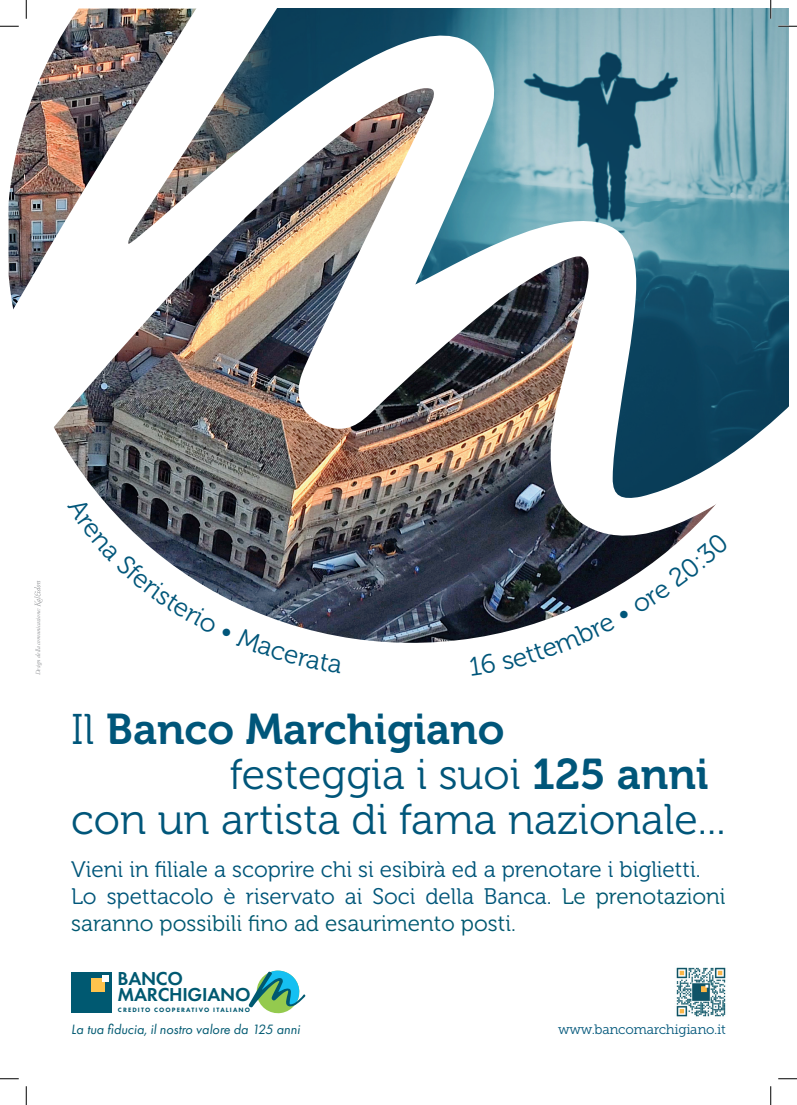
<style>
.page{position:relative;width:797px;height:1105px;background:#fff}
.page>*{position:absolute;margin:0;border:0;box-sizing:border-box;transform-origin:0 0}
.t1{font:42.88px/45.2px "Museo 300";color:#00567a}
.t2{font:42.88px "Museo 700";color:#00567a}
.t3{font:22.5px/27px "Museo 300";color:#00567a}
.t4{font:600 19.38px/16.5px "Futura PT";letter-spacing:-.015em;color:#005971}
.t5{font:italic 14px "Futura PT";color:#005971}
.t6{font:13.62px "Museo Slab 300";letter-spacing:-.025em;color:#00567a}
.t7{font:800 6.5px "Futura PT";letter-spacing:.17em;color:#005971}
.t8{font:italic 6.38px "Adobe Garamond Pro";color:#939598}
.s1{font-family:"Museo 300"}
.s2{font-family:"Museo 700"}
.s3{color:#005971}
</style>
<div class="page">
<img style="left:676px;top:967px;width:50px;height:50px">
<div style="left:71px;top:972px;width:41px;height:40px;background:#005971"></div>
<div style="left:92px;top:978px;width:13px;height:14px;background:#fec34d"></div>
<div style="left:102px;top:975px;width:7px;height:7px;background:#fff"></div>
<svg style="left:248px;top:970px;width:57px;height:44px"></svg>
<img style="left:34px;top:602px;width:435px;height:41px">
<img style="left:9px;top:9px;width:779px;height:593px">
<svg style="left:0;top:25px;width:19px;height:2px"></svg>
<svg style="left:778px;top:25px;width:19px;height:2px"></svg>
<svg style="left:0;top:1078px;width:19px;height:1px"></svg>
<svg style="left:778px;top:1078px;width:19px;height:1px"></svg>
<svg style="left:25px;top:0;width:2px;height:19px"></svg>
<svg style="left:25px;top:1086px;width:2px;height:19px"></svg>
<svg style="left:770px;top:0;width:1px;height:19px"></svg>
<svg style="left:770px;top:1086px;width:1px;height:19px"></svg>
<svg style="left:67px;top:497px;width:275px;height:146px"></svg>
<svg style="left:469px;top:533px;width:260px;height:106px"></svg>
<p class="t8" style="left:34px;top:675px;width:69px;rotate:-90deg">Design della comunicazione:</p>
<h1 class="t2" style="left:71px;top:705px;width:435px"><span class="s1">Il</span> Banco Marchigiano</h1>
<h1 class="t1" style="left:71px;top:753px;width:656px;text-indent:158px">festeggia i suoi <span class="s2">125 anni </span>con un artista di fama nazionale...</h1>
<p class="t3" style="left:71px;top:856px;width:656px">Vieni in filiale a scoprire chi si esibirà ed a prenotare i biglietti.<br>Lo spettacolo è riservato ai Soci della Banca. <span class="s3">Le prenotazioni saranno possibili fino ad esaurimento posti.</span></p>
<p class="t4" style="left:117px;top:970px;width:134px">BANCO<br>MARCHIGIANO</p>
<p class="t7" style="left:118px;top:1006px;width:133px">CREDITO COOPERATIVO ITALIANO</p>
<p class="t5" style="left:71px;top:1021px;width:230px">La tua fiducia, il nostro valore da 125 anni</p>
<p class="t6" style="left:558px;top:1021px;width:169px">www.bancomarchigiano.it</p>
</div>
